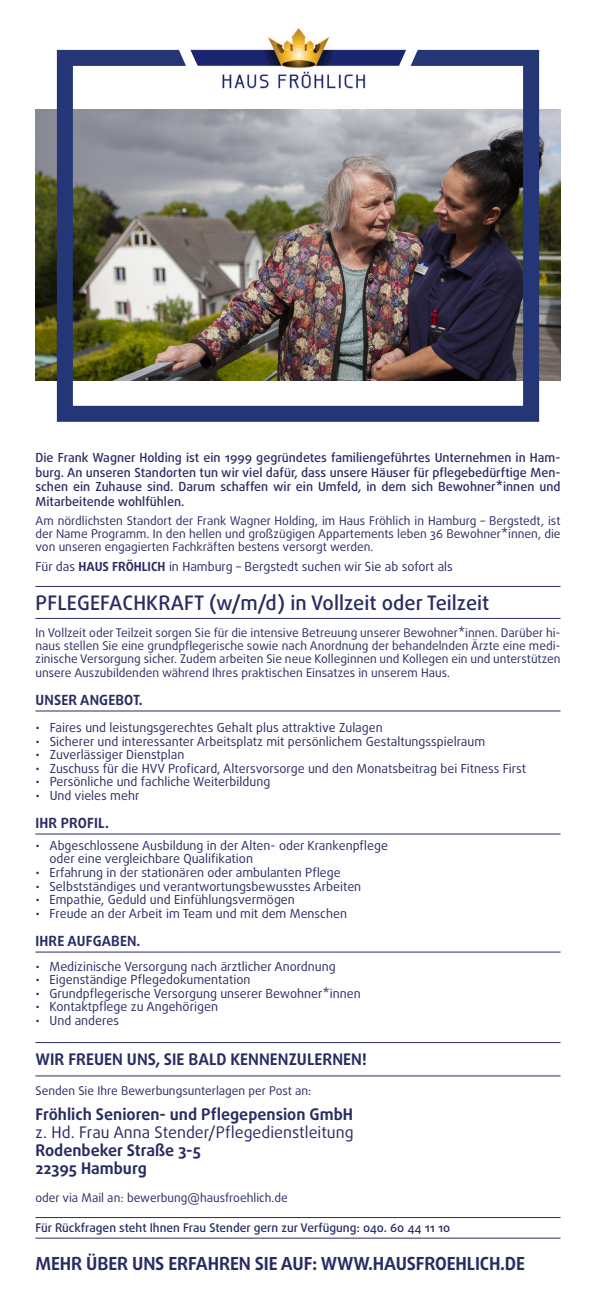
<style>
.page{position:relative;width:596px;height:1310px;background:#fff}
.page>*{position:absolute;margin:0;border:0;box-sizing:border-box;transform-origin:0 0}
.t1{font:500 20px "Daxline OT";color:#282c62}
.t2{font:700 18px "Daxline OT";letter-spacing:-.01em;color:#282c62}
.t3{font:700 16px "Daxline OT";color:#282c62}
.t4{font:16px "Daxline OT";color:#282c62}
.t5{font:700 14px "Daxline OT";letter-spacing:.01em;color:#282c62}
.t6{font:12.5px "Daxline OT";color:#282c62}
.t7{font:500 12.5px/14.5px "Daxline OT";color:#282c62;text-align:justify}
.t8{font:12px/13.3px "Daxline OT";color:#282c62;text-align:justify}
.t9{font:500 12px "Daxline OT";color:#282c62}
.s1{font-weight:700}
</style>
<div class="page">
<img style="left:35px;top:110px;width:525px;height:271px">
<div style="left:57px;top:50px;width:481px;height:372px;border:16px solid #253676"></div>
<img style="left:209px;top:28px;width:178px;height:61px">
<hr style="left:35px;top:586px;width:525px;height:1px;background:#282c62">
<hr style="left:35px;top:618px;width:525px;height:1px;background:#282c62">
<hr style="left:35px;top:710px;width:525px;height:1px;background:#282c62">
<hr style="left:35px;top:833px;width:525px;height:1px;background:#282c62">
<hr style="left:35px;top:951px;width:525px;height:1px;background:#282c62">
<hr style="left:35px;top:1042px;width:525px;height:1px;background:#282c62">
<hr style="left:35px;top:1075px;width:525px;height:1px;background:#282c62">
<hr style="left:35px;top:1217px;width:525px;height:1px;background:#282c62">
<hr style="left:35px;top:1237px;width:525px;height:1px;background:#282c62">
<svg style="left:168px;top:49px;width:41px;height:18px"></svg>
<svg style="left:387px;top:49px;width:41px;height:18px"></svg>
<p class="t7" style="left:35px;top:450px;width:526px">Die Frank Wagner Holding ist ein 1999 gegründetes familiengeführtes Unternehmen in Ham&shy;burg. An unseren Standorten tun wir viel dafür, dass unsere Häuser für pflegebedürftige Men&shy;schen ein Zuhause sind. Darum schaffen wir ein Umfeld, in dem sich Bewohner*innen und Mitarbeitende wohlfühlen.</p>
<p class="t8" style="left:35px;top:514px;width:526px;line-height:13px">Am nördlichsten Standort der Frank Wagner Holding, im Haus Fröhlich in Hamburg – Bergstedt, ist der Name Programm. In den hellen und großzügigen Appartements leben 36 Bewohner*innen, die von unseren engagierten Fachkräften bestens versorgt werden.</p>
<p class="t6" style="left:35px;top:558px;width:418px">Für das <span class="s1">HAUS FRÖHLICH</span> in Hamburg – Bergstedt suchen wir Sie ab sofort als</p>
<p class="t1" style="left:36px;top:589px;width:455px">PFLEGEFACHKRAFT (w/m/d) in Vollzeit oder Teilzeit</p>
<p class="t8" style="left:35px;top:626px;width:526px">In Vollzeit oder Teilzeit sorgen Sie für die intensive Betreuung unserer Bewohner*innen. Darüber hi&shy;naus stellen Sie eine grundpflegerische sowie nach Anordnung der behandelnden Ärzte eine medi&shy;zinische Versorgung sicher. Zudem arbeiten Sie neue Kolleginnen und Kollegen ein und unterstützen unsere Auszubildenden während Ihres praktischen Einsatzes in unserem Haus.</p>
<p class="t5" style="left:36px;top:690px;width:109px">UNSER ANGEBOT.</p>
<p class="t6" style="left:35px;top:719px;width:348px">• Faires und leistungsgerechtes Gehalt plus attraktive Zulagen</p>
<p class="t6" style="left:35px;top:733px;width:451px">• Sicherer und interessanter Arbeitsplatz mit persönlichem Gestaltungsspielraum</p>
<p class="t6" style="left:35px;top:746px;width:150px">• Zuverlässiger Dienstplan</p>
<p class="t6" style="left:35px;top:760px;width:492px">• Zuschuss für die HVV Proficard, Altersvorsorge und den Monatsbeitrag bei Fitness First</p>
<p class="t6" style="left:35px;top:773px;width:236px">• Persönliche und fachliche Weiterbildung</p>
<p class="t6" style="left:35px;top:787px;width:105px">• Und vieles mehr</p>
<p class="t5" style="left:36px;top:813px;width:75px">IHR PROFIL.</p>
<p class="t6" style="left:35px;top:837px;width:354px">• Abgeschlossene Ausbildung in der Alten- oder Krankenpflege</p>
<p class="t6" style="left:49px;top:850px;width:205px">oder eine vergleichbare Qualifikation</p>
<p class="t6" style="left:35px;top:864px;width:306px">• Erfahrung in der stationären oder ambulanten Pflege</p>
<p class="t6" style="left:35px;top:877px;width:327px">• Selbstständiges und verantwortungsbewusstes Arbeiten</p>
<p class="t6" style="left:35px;top:891px;width:261px">• Empathie, Geduld und Einfühlungsvermögen</p>
<p class="t6" style="left:35px;top:904px;width:313px">• Freude an der Arbeit im Team und mit dem Menschen</p>
<p class="t5" style="left:36px;top:931px;width:106px">IHRE AUFGABEN.</p>
<p class="t6" style="left:35px;top:957px;width:301px">• Medizinische Versorgung nach ärztlicher Anordnung</p>
<p class="t6" style="left:35px;top:971px;width:216px">• Eigenständige Pflegedokumentation</p>
<p class="t6" style="left:35px;top:984px;width:327px">• Grundpflegerische Versorgung unserer Bewohner*innen</p>
<p class="t6" style="left:35px;top:998px;width:184px">• Kontaktpflege zu Angehörigen</p>
<p class="t6" style="left:35px;top:1012px;width:85px">• Und anderes</p>
<p class="t3" style="left:36px;top:1048px;width:332px">WIR FREUEN UNS, SIE BALD KENNENZULERNEN!</p>
<p class="t8" style="left:35px;top:1084px;width:277px">Senden Sie Ihre Bewerbungsunterlagen per Post an:</p>
<p class="t3" style="left:35px;top:1103px;width:319px">Fröhlich Senioren- und Pflegepension GmbH</p>
<p class="t4" style="left:35px;top:1121px;width:319px">z. Hd. Frau Anna Stender/Pflegedienstleitung</p>
<p class="t3" style="left:35px;top:1139px;width:167px">Rodenbeker Straße 3-5</p>
<p class="t3" style="left:35px;top:1157px;width:113px">22395 Hamburg</p>
<p class="t8" style="left:35px;top:1191px;width:254px">oder via Mail an: bewerbung@hausfroehlich.de</p>
<p class="t9" style="left:35px;top:1219px;width:416px">Für Rückfragen steht Ihnen Frau Stender gern zur Verfügung: 040. 60 44 11 10</p>
<p class="t2" style="left:36px;top:1251px;width:490px">MEHR ÜBER UNS ERFAHREN SIE AUF: WWW.HAUSFROEHLICH.DE</p>
</div>
